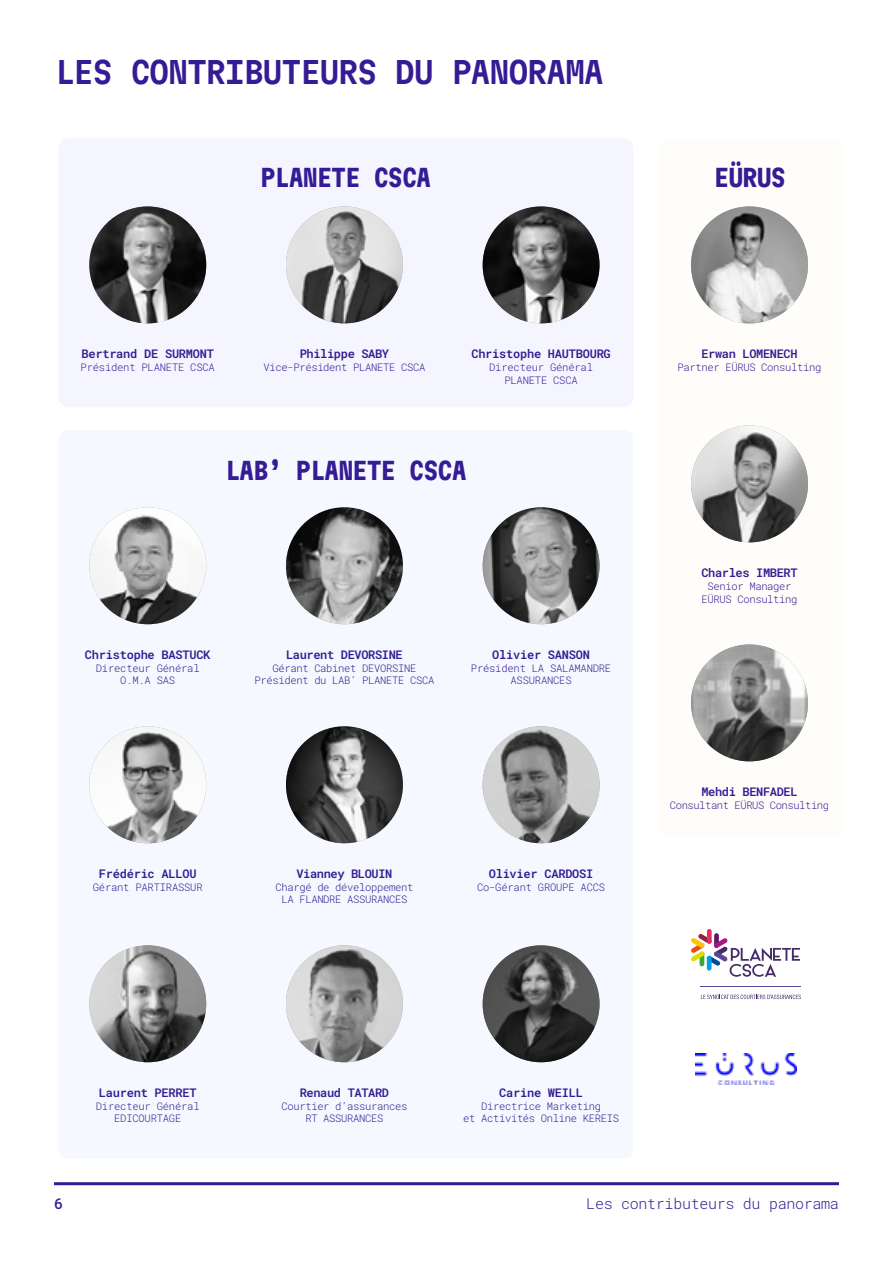
<style>
.page{position:relative;width:893px;height:1263px;background:#fff}
.page>*{position:absolute;margin:0;border:0;box-sizing:border-box;transform-origin:0 0}
.t1{font:600 semi-condensed 30px "Martian Mono";letter-spacing:-.02em;color:#361c94}
.t2{font:700 24px "Martian Mono Condensed";letter-spacing:-.01em;color:#361c94}
.t3{font:300 15px "Roboto Mono";letter-spacing:-.02em;color:#361c94}
.t4{font:500 15px "Roboto Mono";color:#361c94}
.t5{font:600 12px "Roboto Mono";letter-spacing:-.02em;color:#361c94}
.t6{font:300 10.5px/12.6px "Roboto Mono";letter-spacing:-.03em;color:#361c94;text-align:center}
</style>
<div class="page">
<div style="left:59px;top:138px;width:574px;height:269px;background:#f5f5ff;border-radius:10px"></div>
<div style="left:658px;top:138px;width:184px;height:699px;background:#fffbf3;border-radius:9px"></div>
<div style="left:59px;top:430px;width:574px;height:729px;background:#f5f9ff;border-radius:9px"></div>
<hr style="left:54px;top:1182px;width:785px;height:3px;background:#361c94">
<img style="left:695px;top:1053px;width:102px;height:31px">
<hr style="left:700px;top:986px;width:101px;height:1px;background:#5a4696">
<div style="left:707px;top:929px;width:5px;height:15px;background:#e72d5d;border-radius:2px"></div>
<svg style="left:691px;top:933px;width:109px;height:44px"></svg>
<svg style="left:701px;top:994px;width:100px;height:5px"></svg>
<img style="left:89px;top:206px;width:117px;height:117px;border-radius:58px">
<img style="left:286px;top:206px;width:117px;height:117px;border-radius:58px">
<img style="left:483px;top:206px;width:117px;height:117px;border-radius:58px">
<img style="left:89px;top:507px;width:117px;height:117px;border-radius:58px">
<img style="left:286px;top:507px;width:117px;height:117px;border-radius:58px">
<img style="left:483px;top:507px;width:117px;height:117px;border-radius:58px">
<img style="left:89px;top:726px;width:117px;height:117px;border-radius:58px">
<img style="left:286px;top:726px;width:117px;height:117px;border-radius:58px">
<img style="left:483px;top:726px;width:117px;height:117px;border-radius:58px">
<img style="left:89px;top:945px;width:117px;height:117px;border-radius:58px">
<img style="left:286px;top:945px;width:117px;height:117px;border-radius:58px">
<img style="left:483px;top:945px;width:117px;height:117px;border-radius:58px">
<img style="left:691px;top:206px;width:117px;height:117px;border-radius:58px">
<img style="left:691px;top:425px;width:117px;height:117px;border-radius:58px">
<img style="left:691px;top:644px;width:117px;height:117px;border-radius:58px">
<h1 class="t1" style="left:55px;top:51px;width:550px">LES CONTRIBUTEURS DU PANORAMA</h1>
<h2 class="t2" style="left:261px;top:160px;width:172px">PLANETE CSCA</h2>
<h2 class="t2" style="left:715px;top:160px;width:73px">EÜRUS</h2>
<p class="t5" style="left:82px;top:346px;width:134px">Bertrand DE SURMONT</p>
<p class="t6" style="left:81px;top:360px;width:136px">Président PLANETE CSCA</p>
<p class="t5" style="left:300px;top:346px;width:91px">Philippe SABY</p>
<p class="t6" style="left:263px;top:360px;width:163px">Vice-Président PLANETE CSCA</p>
<p class="t5" style="left:471px;top:346px;width:141px">Christophe HAUTBOURG</p>
<p class="t6" style="left:489px;top:360px;width:105px">Directeur Général<br>PLANETE CSCA</p>
<p class="t5" style="left:701px;top:346px;width:98px">Erwan LOMENECH</p>
<p class="t6" style="left:677px;top:360px;width:145px">Partner EÜRUS Consulting</p>
<h2 class="t2" style="left:225px;top:453px;width:242px">LAB’ PLANETE CSCA</h2>
<p class="t5" style="left:701px;top:565px;width:98px">Charles IMBERT</p>
<p class="t6" style="left:701px;top:579px;width:98px">Senior Manager<br>EÜRUS Consulting</p>
<p class="t5" style="left:85px;top:647px;width:127px">Christophe BASTUCK</p>
<p class="t6" style="left:96px;top:661px;width:105px">Directeur Général<br>O.M.A SAS</p>
<p class="t5" style="left:286px;top:647px;width:118px">Laurent DEVORSINE</p>
<p class="t6" style="left:254px;top:661px;width:181px">Gérant Cabinet DEVORSINE<br>Président du LAB’ PLANETE CSCA</p>
<p class="t5" style="left:492px;top:647px;width:99px">Olivier SANSON</p>
<p class="t6" style="left:471px;top:661px;width:142px">Président LA SALAMANDRE<br>ASSURANCES</p>
<p class="t5" style="left:701px;top:784px;width:98px">Mehdi BENFADEL</p>
<p class="t6" style="left:670px;top:798px;width:161px">Consultant EÜRUS Consulting</p>
<p class="t5" style="left:99px;top:865px;width:99px">Frédéric ALLOU</p>
<p class="t6" style="left:93px;top:880px;width:111px">Gérant PARTIRASSUR</p>
<p class="t5" style="left:296px;top:865px;width:98px">Vianney BLOUIN</p>
<p class="t6" style="left:275px;top:880px;width:139px">Chargé de développement<br>LA FLANDRE ASSURANCES</p>
<p class="t5" style="left:489px;top:865px;width:106px">Olivier CARDOSI</p>
<p class="t6" style="left:477px;top:880px;width:130px">Co-Gérant GROUPE ACCS</p>
<p class="t5" style="left:99px;top:1084px;width:99px">Laurent PERRET</p>
<p class="t6" style="left:96px;top:1099px;width:105px">Directeur Général<br>EDICOURTAGE</p>
<p class="t5" style="left:300px;top:1084px;width:91px">Renaud TATARD</p>
<p class="t6" style="left:281px;top:1099px;width:127px">Courtier d’assurances<br>RT ASSURANCES</p>
<p class="t5" style="left:499px;top:1084px;width:85px">Carine WEILL</p>
<p class="t6" style="left:463px;top:1099px;width:157px">Directrice Marketing<br>et Activités Online KEREIS</p>
<h3 class="t4" style="left:54px;top:1193px;width:10px">6</h3>
<h3 class="t3" style="left:586px;top:1193px;width:254px">Les contributeurs du panorama</h3>
</div>
